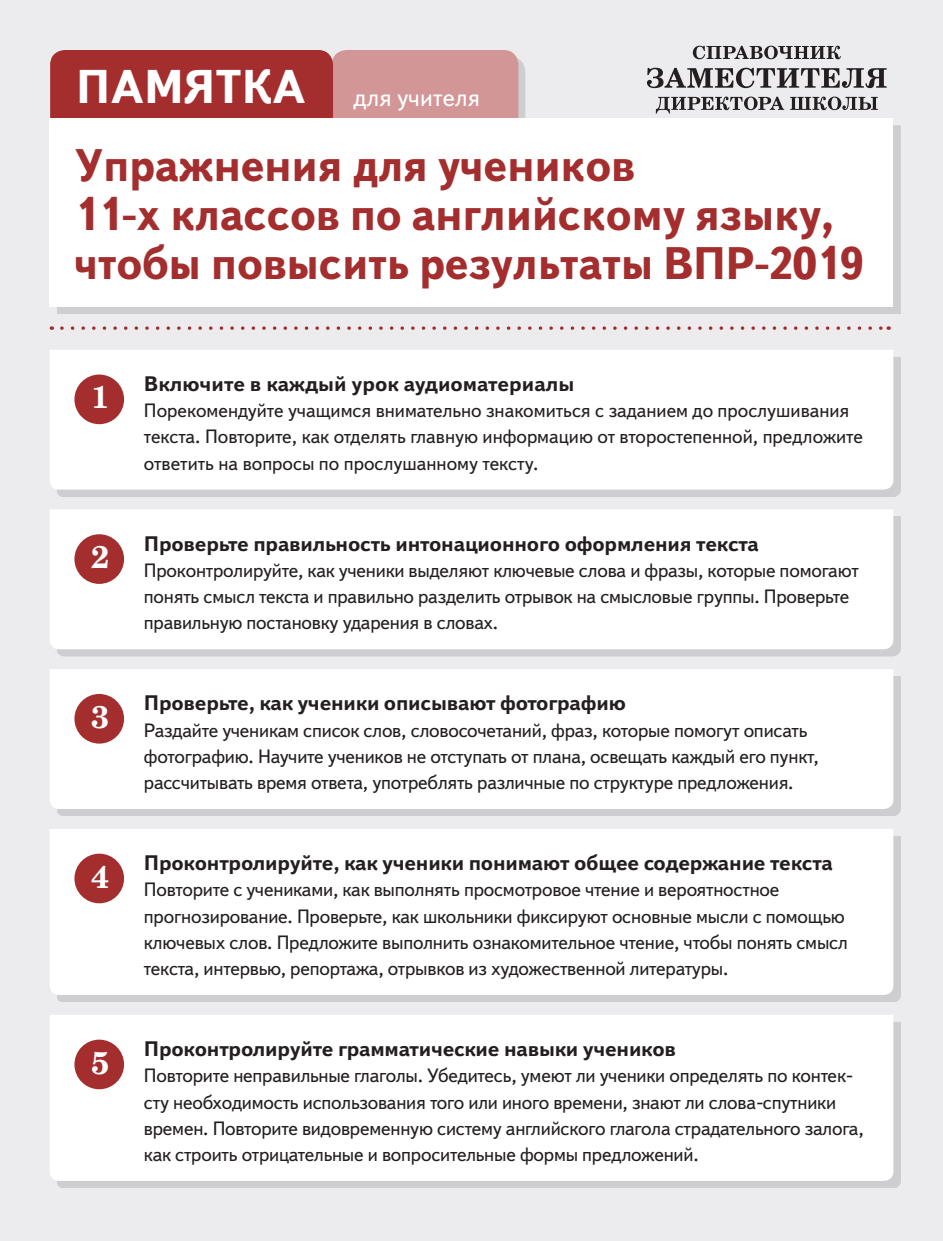
<style>
.page{position:relative;width:943px;height:1241px;background:#fff}
.page>*{position:absolute;margin:0;border:0;box-sizing:border-box;transform-origin:0 0}
.t1{font:700 45.5px/49px "Text Book C";letter-spacing:-.01em;color:#a42d2e}
.t2{font:700 31.5px "Century Schlbk Cyr";color:#fff}
.t3{font:24.5px "Text Book C";color:#fff}
._01{font:700 21px "Textbook New";letter-spacing:-.01em;color:#231f20}
._01-2{font:19.25px/26.2px "Textbook New";letter-spacing:-.01em;color:#231f20}
.s1{font-weight:700;font-size:47.25px}
</style>
<div class="page">
<div style="left:0;top:0;width:943px;height:1240px;background:#ececee"></div>
<svg style="left:62px;top:326px;width:820px;height:4px"></svg>
<div style="left:57px;top:57px;width:843px;height:256px;background:#231f20;opacity:.15"></div>
<div style="left:332px;top:50px;width:186px;height:95px;background:#d29696;border-radius:15px"></div>
<div style="left:50px;top:50px;width:283px;height:95px;background:#a42d2e;border-radius:15px"></div>
<div style="left:50px;top:118px;width:843px;height:188px;background:#fff"></div>
<div style="left:57px;top:356px;width:843px;height:140px;background:#231f20;opacity:.15"></div>
<div style="left:50px;top:350px;width:843px;height:139px;background:#fff"></div>
<div style="left:74px;top:374px;width:50px;height:50px;background:#a42d2e;border-radius:50%"></div>
<div style="left:57px;top:516px;width:843px;height:140px;background:#231f20;opacity:.15"></div>
<div style="left:50px;top:510px;width:843px;height:139px;background:#fff"></div>
<div style="left:74px;top:534px;width:50px;height:50px;background:#a42d2e;border-radius:50%"></div>
<div style="left:57px;top:676px;width:843px;height:140px;background:#231f20;opacity:.15"></div>
<div style="left:50px;top:669px;width:843px;height:139px;background:#fff"></div>
<div style="left:74px;top:693px;width:50px;height:50px;background:#a42d2e;border-radius:50%"></div>
<div style="left:57px;top:835px;width:843px;height:166px;background:#231f20;opacity:.15"></div>
<div style="left:50px;top:829px;width:843px;height:165px;background:#fff"></div>
<div style="left:74px;top:853px;width:50px;height:50px;background:#a42d2e;border-radius:50%"></div>
<div style="left:57px;top:1021px;width:843px;height:166px;background:#231f20;opacity:.15"></div>
<div style="left:50px;top:1015px;width:843px;height:165px;background:#fff"></div>
<div style="left:74px;top:1039px;width:50px;height:50px;background:#a42d2e;border-radius:50%"></div>
<svg style="left:647px;top:46px;width:239px;height:68px"></svg>
<p class="t3" style="left:76px;top:84px;width:405px"><span class="s1">ПАМЯТКА</span> для учителя</p>
<p class="t1" style="left:74px;top:141px;width:791px">Упражнения для учеников<br>11-х классов по английскому языку, чтобы повысить результаты ВПР-2019</p>
<p class="t2" style="left:91px;top:377px;width:20px">1</p>
<p class="t2" style="left:91px;top:537px;width:20px">2</p>
<p class="t2" style="left:91px;top:696px;width:20px">3</p>
<p class="t2" style="left:91px;top:856px;width:20px">4</p>
<p class="t2" style="left:91px;top:1042px;width:20px">5</p>
<p class="_01" style="left:144px;top:370px;width:432px">Включите в каждый урок аудиоматериалы</p>
<p class="_01-2" style="left:144px;top:397px;width:720px">Порекомендуйте учащимся внимательно знакомиться с заданием до прослушивания текста. Повторите, как отделять главную информацию от второстепенной, предложите ответить на вопросы по прослушанному тексту.</p>
<p class="_01" style="left:144px;top:530px;width:616px">Проверьте правильность интонационного оформления текста</p>
<p class="_01-2" style="left:144px;top:557px;width:716px">Проконтролируйте, как ученики выделяют ключевые слова и фразы, которые помогают понять смысл текста и правильно разделить отрывок на смысловые группы. Проверьте правильную постановку ударения в словах.</p>
<p class="_01" style="left:144px;top:690px;width:483px">Проверьте, как ученики описывают фотографию</p>
<p class="_01-2" style="left:144px;top:716px;width:676px">Раздайте ученикам список слов, словосочетаний, фраз, которые помогут описать фотографию. Научите учеников не отступать от плана, освещать каждый его пункт, рассчитывать время ответа, употреблять различные по структуре предложения.</p>
<p class="_01" style="left:144px;top:849px;width:690px">Проконтролируйте, как ученики понимают общее содержание текста</p>
<p class="_01-2" style="left:144px;top:876px;width:705px">Повторите с учениками, как выполнять просмотровое чтение и вероятностное прогнозирование. Проверьте, как школьники фиксируют основные мысли с помощью ключевых слов. Предложите выполнить ознакомительное чтение, чтобы понять смысл текста, интервью, репортажа, отрывков из художественной литературы.</p>
<p class="_01" style="left:144px;top:1035px;width:533px">Проконтролируйте грамматические навыки учеников</p>
<p class="_01-2" style="left:144px;top:1062px;width:721px">Повторите неправильные глаголы. Убедитесь, умеют ли ученики определять по контек&shy;сту необходимость использования того или иного времени, знают ли слова-спутники времен. Повторите видовременную систему английского глагола страдательного залога, как строить отрицательные и вопросительные формы предложений.</p>
</div>
